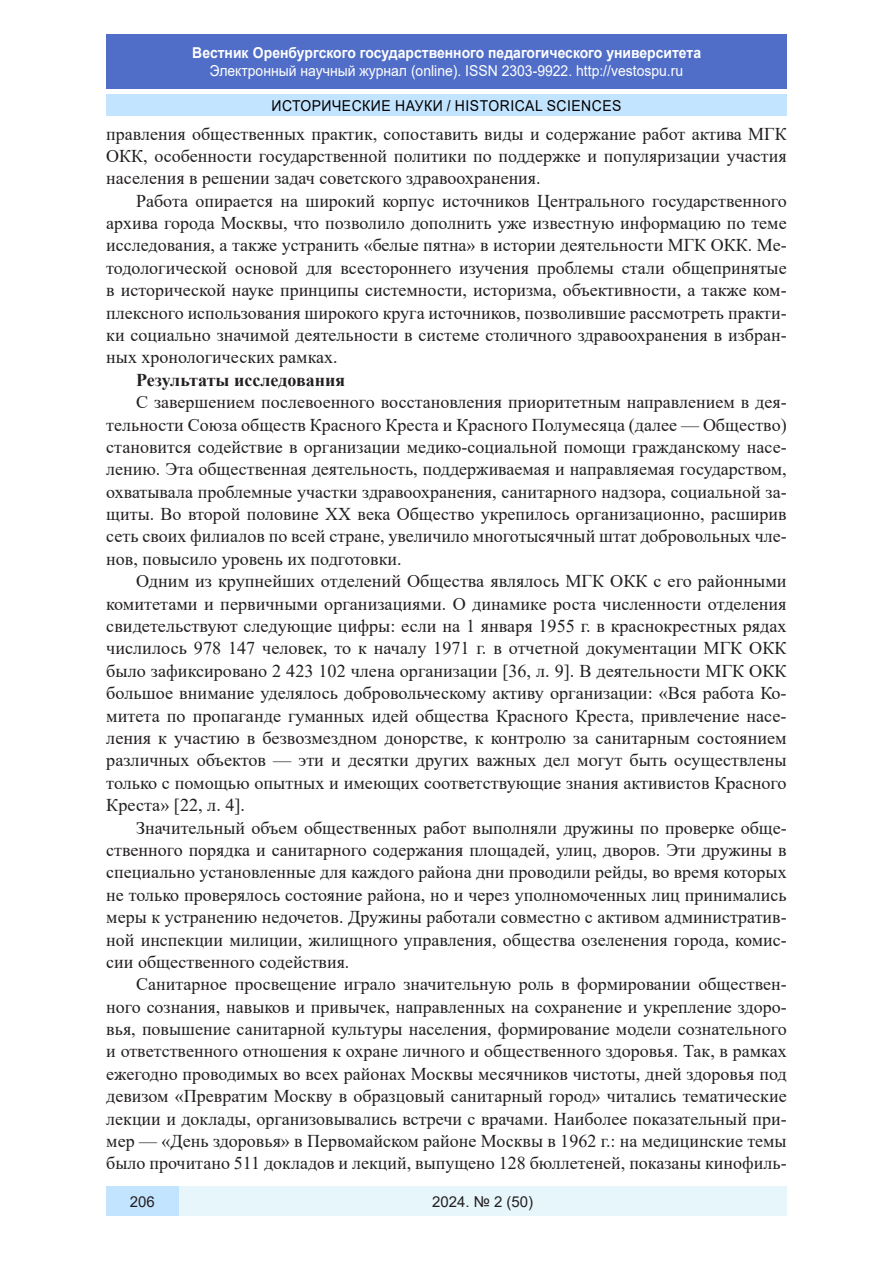
<style>
.page{position:relative;width:893px;height:1263px;background:#fff}
.page>*{position:absolute;margin:0;border:0;box-sizing:border-box;transform-origin:0 0}
.Стиль2{font:18px/22.4px "Times New Roman";color:#231f20;text-align:justify}
.Стиль2-2{font:700 18px "Times New Roman";color:#231f20}
.t1{font:15px "Arial";color:#fff;scale:.93 1}
.t2{font:700 15px "Arial";color:#fff;scale:.93 1}
.t3{font:15px "Arial";letter-spacing:.035em;color:#000;scale:.93 1}
.t4{font:15px "Arial";color:#231f20}
</style>
<div class="page">
<div style="left:106px;top:34px;width:681px;height:55px;background:#506ec8"></div>
<div style="left:106px;top:95px;width:681px;height:21px;background:#c3e4ff"></div>
<div style="left:179px;top:1186px;width:608px;height:30px;background:#e6f6fb"></div>
<div style="left:106px;top:1186px;width:73px;height:30px;background:#c3e4ff"></div>
<p class="t2" style="left:192px;top:42px;width:549px">Вестник Оренбургского государственного педагогического университета</p>
<p class="t1" style="left:210px;top:60px;width:511px">Электронный научный журнал (online). ISSN 2303-9922. http://vestospu.ru</p>
<p class="t3" style="left:271px;top:95px;width:378px">ИСТОРИЧЕСКИЕ НАУКИ / HISTORICAL SCIENCES</p>
<p class="Стиль2" style="left:106px;top:122px;width:682px">правления общественных практик, сопоставить виды и содержание работ актива МГК ОКК, особенности государственной политики по поддержке и популяризации участия населения в решении задач советского здравоохранения.</p>
<p class="Стиль2" style="left:106px;top:189px;width:682px;text-indent:30px">Работа опирается на широкий корпус источников Центрального государственного архива города Москвы, что позволило дополнить уже известную информацию по теме исследования, а также устранить «белые пятна» в истории деятельности МГК ОКК. Ме&shy;тодологической основой для всестороннего изучения проблемы стали общепринятые в исторической науке принципы системности, историзма, объективности, а также ком&shy;плексного использования широкого круга источников, позволившие рассмотреть практи&shy;ки социально значимой деятельности в системе столичного здравоохранения в избран&shy;ных хронологических рамках.</p>
<p class="Стиль2-2" style="left:136px;top:367px;width:211px">Результаты исследования</p>
<p class="Стиль2" style="left:106px;top:390px;width:682px;text-indent:30px">С завершением послевоенного восстановления приоритетным направлением в дея&shy;тельности Союза обществ Красного Креста и Красного Полумесяца (далее — Общество) становится содействие в организации медико-социальной помощи гражданскому насе&shy;лению. Эта общественная деятельность, поддерживаемая и направляемая государством, охватывала проблемные участки здравоохранения, санитарного надзора, социальной за&shy;щиты. Во второй половине XX века Общество укрепилось организационно, расширив сеть своих филиалов по всей стране, увеличило многотысячный штат добровольных чле&shy;нов, повысило уровень их подготовки.</p>
<p class="Стиль2" style="left:106px;top:569px;width:682px;text-indent:30px">Одним из крупнейших отделений Общества являлось МГК ОКК с его районными комитетами и первичными организациями. О динамике роста численности отделения свидетельствуют следующие цифры: если на 1 января 1955 г. в краснокрестных рядах числилось 978 147 человек, то к началу 1971 г. в отчетной документации МГК ОКК было зафиксировано 2 423 102 члена организации [36, л. 9]. В деятельности МГК ОКК большое внимание уделялось добровольческому активу организации: «Вся работа Ко&shy;митета по пропаганде гуманных идей общества Красного Креста, привлечение насе&shy;ления к участию в безвозмездном донорстве, к контролю за санитарным состоянием различных объектов — эти и десятки других важных дел могут быть осуществлены только с помощью опытных и имеющих соответствующие знания активистов Красного Креста» [22, л. 4].</p>
<p class="Стиль2" style="left:106px;top:816px;width:682px;text-indent:30px">Значительный объем общественных работ выполняли дружины по проверке обще&shy;ственного порядка и санитарного содержания площадей, улиц, дворов. Эти дружины в специально установленные для каждого района дни проводили рейды, во время которых не только проверялось состояние района, но и через уполномоченных лиц принимались меры к устранению недочетов. Дружины работали совместно с активом административ&shy;ной инспекции милиции, жилищного управления, общества озеленения города, комис&shy;сии общественного содействия.</p>
<p class="Стиль2" style="left:106px;top:972px;width:682px;text-indent:30px">Санитарное просвещение играло значительную роль в формировании обществен&shy;ного сознания, навыков и привычек, направленных на сохранение и укрепление здоро&shy;вья, повышение санитарной культуры населения, формирование модели сознательного и ответственного отношения к охране личного и общественного здоровья. Так, в рамках ежегодно проводимых во всех районах Москвы месячников чистоты, дней здоровья под девизом «Превратим Москву в образцовый санитарный город» читались тематические лекции и доклады, организовывались встречи с врачами. Наиболее показательный при&shy;мер — «День здоровья» в Первомайском районе Москвы в 1962 г.: на медицинские темы было прочитано 511 докладов и лекций, выпущено 128 бюллетеней, показаны кинофиль-</p>
<p class="t4" style="left:130px;top:1191px;width:27px">206</p>
<p class="t4" style="left:432px;top:1192px;width:103px">2024. № 2 (50)</p>
</div>
